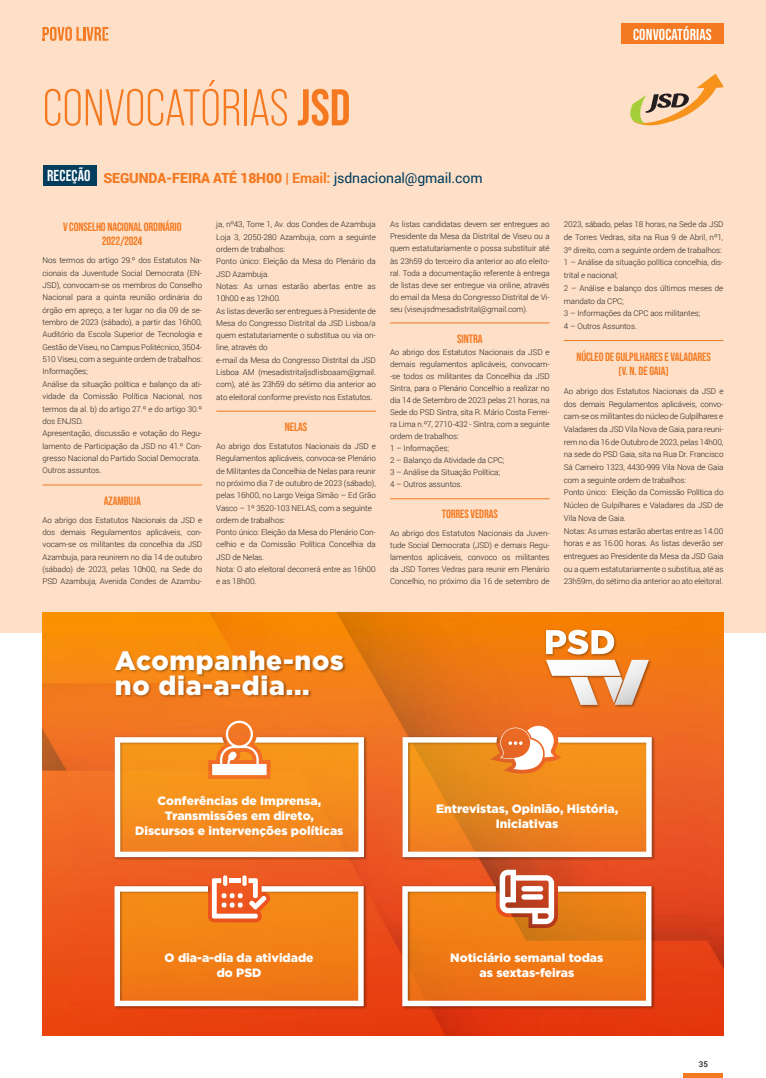
<style>
.page{position:relative;width:766px;height:1078px;background:#fff}
.page>*{position:absolute;margin:0;border:0;box-sizing:border-box;transform-origin:0 0}
.t1{font:51.5px "Bebas Neue Pro";color:#f47921}
.t2{font:900 26.6px/24.5px "Gotham";letter-spacing:.025em;color:#fff}
.t3{font:700 15.8px "Bebas Neue Pro";letter-spacing:.01em;color:#fff}
.t4{font:900 14px "Roboto";letter-spacing:-.01em;color:#f47921}
.t5{font:900 12.1px/14.8px "Gotham";color:#fff;text-align:center}
.t6{font:700 12px "Bebas Neue Pro";letter-spacing:-.01em;color:#f47921}
.t7{font:300 8px/12.3px "Roboto";letter-spacing:-.01em;color:#231f20;text-align:justify}
.t8{font:500 8px "Roboto";color:#231f20}
.s1{font-weight:700}
.s2{font-weight:400;color:#013d5d}
</style>
<div class="page">
<hr style="left:683px;top:1073px;width:40px;height:4px;background:#f47921">
<div style="left:0;top:0;width:765px;height:632px;background:#fde0c7"></div>
<div style="left:621px;top:24px;width:102px;height:20px;background:#f47921"></div>
<svg style="left:43px;top:27px;width:65px;height:14px"></svg>
<svg style="left:630px;top:73px;width:94px;height:53px"></svg>
<div style="left:43px;top:165px;width:53px;height:20px;background:#013d5d"></div>
<img style="left:43px;top:612px;width:680px;height:423px">
<img style="left:543px;top:627px;width:110px;height:82px">
<svg style="left:546px;top:629px;width:102px;height:75px"></svg>
<img style="left:112px;top:734px;width:256px;height:127px">
<svg style="left:115px;top:720px;width:249px;height:136px;background:#f4983b"></svg>
<img style="left:400px;top:734px;width:256px;height:127px">
<img style="left:112px;top:883px;width:256px;height:127px">
<svg style="left:114px;top:878px;width:249px;height:127px;background:#f28b35"></svg>
<img style="left:400px;top:883px;width:256px;height:127px">
<svg style="left:402px;top:869px;width:249px;height:136px;background:#eb8437"></svg>
<img style="left:112px;top:645px;width:237px;height:62px">
<svg style="left:402px;top:725px;width:249px;height:131px;background:#ed923a"></svg>
<hr style="left:43px;top:484px;width:159px;height:1px;background:#f47921">
<hr style="left:216px;top:410px;width:160px;height:1px;background:#f47921">
<hr style="left:390px;top:498px;width:159px;height:1px;background:#f47921">
<hr style="left:563px;top:340px;width:160px;height:1px;background:#f47921">
<hr style="left:390px;top:322px;width:159px;height:1px;background:#f47921">
<p class="t1" style="left:43px;top:79px;width:309px">CONVOCATÓRIAS <span class="s1">JSD</span></p>
<p class="t3" style="left:632px;top:26px;width:80px">CONVOCATÓRIAS</p>
<p class="t3" style="left:47px;top:166px;width:45px">RECEÇÃO</p>
<p class="t4" style="left:103px;top:168px;width:380px">SEGUNDA-FEIRA ATÉ 18H00 | <span class="s1">Email:</span> <span class="s2">jsdnacional@gmail.com</span></p>
<p class="t6" style="left:63px;top:220px;width:120px">V CONSELHO NACIONAL ORDINÁRIO</p>
<p class="t6" style="left:102px;top:234px;width:42px">2022/2024</p>
<p class="t7" style="left:43px;top:254px;width:161px">Nos termos do artigo 29.º dos Estatutos Na&shy;cionais da Juventude Social Democrata (EN-JSD), convocam-se os membros do Conselho Nacional para a quinta reunião ordinária do órgão em apreço, a ter lugar no dia 09 de se&shy;tembro de 2023 (sábado), a partir das 16h00, Auditório da Escola Superior de Tecnologia e Gestão de Viseu, no Campus Politécnico, 3504- 510 Viseu, com a seguinte ordem de trabalhos:</p>
<p class="t7" style="left:43px;top:365px;width:47px">Informações;</p>
<p class="t7" style="left:43px;top:377px;width:161px">Análise da situação política e balanço da ati&shy;vidade da Comissão Política Nacional, nos termos da al. b) do artigo 27.º e do artigo 30.º dos ENJSD.</p>
<p class="t7" style="left:43px;top:427px;width:161px">Apresentação, discussão e votação do Regu&shy;lamento de Participação da JSD no 41.º Con&shy;gresso Nacional do Partido Social Democrata.</p>
<p class="t7" style="left:43px;top:464px;width:60px">Outros assuntos.</p>
<p class="t6" style="left:104px;top:493px;width:39px">AZAMBUJA</p>
<p class="t7" style="left:43px;top:513px;width:161px">Ao abrigo dos Estatutos Nacionais da JSD e dos demais Regulamentos aplicáveis, con&shy;vocam-se os militantes da concelhia da JSD Azambuja, para reunirem no dia 14 de outubro (sábado) de 2023, pelas 10h00, na Sede do PSD Azambuja, Avenida Condes de Azambu-</p>
<p class="t7" style="left:216px;top:218px;width:161px">ja, nº43, Torre 1, Av. dos Condes de Azambuja Loja 3, 2050-280 Azambuja, com a seguinte ordem de trabalhos:</p>
<p class="t7" style="left:216px;top:255px;width:161px">Ponto único: Eleição da Mesa do Plenário da<br>JSD Azambuja.</p>
<p class="t7" style="left:216px;top:279px;width:161px">Notas: As urnas estarão abertas entre as<br>10h00 e as 12h00.</p>
<p class="t7" style="left:216px;top:304px;width:161px">As listas deverão ser entregues à Presidente de Mesa do Congresso Distrital da JSD Lisboa/a quem estatutariamente o substitua ou via on&shy;line, através do</p>
<p class="t7" style="left:216px;top:353px;width:161px">e-mail da Mesa do Congresso Distrital da JSD Lisboa AM (mesadistritaljsdlisboaam@gmail. com), até às 23h59 do sétimo dia anterior ao ato eleitoral conforme previsto nos Estatutos.</p>
<p class="t6" style="left:285px;top:420px;width:24px">NELAS</p>
<p class="t7" style="left:216px;top:439px;width:161px">Ao abrigo dos Estatutos Nacionais da JSD e Regulamentos aplicáveis, convoca-se Plenário de Militantes da Concelhia de Nelas para reunir no próximo dia 7 de outubro de 2023 (sábado), pelas 16h00, no Largo Veiga Simão – Ed Grão Vasco – 1º 3520-103 NELAS, com a seguinte</p>
<p class="t7" style="left:216px;top:513px;width:70px">ordem de trabalhos:</p>
<p class="t7" style="left:216px;top:525px;width:161px">Ponto único: Eleição da Mesa do Plenário Con&shy;celhio e da Comissão Política Concelhia da JSD de Nelas.</p>
<p class="t7" style="left:216px;top:562px;width:161px">Nota: O ato eleitoral decorrerá entre as 16h00 e as 18h00.</p>
<p class="t7" style="left:390px;top:218px;width:161px;line-height:12px">As listas candidatas devem ser entregues ao Presidente da Mesa da Distrital de Viseu ou a quem estatutariamente o possa substituir até às 23h59 do terceiro dia anterior ao ato eleito&shy;ral. Toda a documentação referente à entrega de listas deve ser entregue via online, através do email da Mesa do Congresso Distrital de Vi&shy;seu (viseujsdmesadistrital@gmail.com).</p>
<p class="t6" style="left:457px;top:331px;width:27px">SINTRA</p>
<p class="t7" style="left:390px;top:345px;width:161px;line-height:12px">Ao abrigo dos Estatutos Nacionais da JSD e demais regulamentos aplicáveis, convocam--se todos os militantes da Concelhia da JSD Sintra, para o Plenário Concelhio a realizar no dia 14 de Setembro de 2023 pelas 21 horas, na Sede do PSD Sintra, sita R. Mário Costa Ferrei&shy;ra Lima n.º7, 2710-432 - Sintra, com a seguinte ordem de trabalhos:</p>
<p class="t7" style="left:390px;top:442px;width:60px">1 – Informações;</p>
<p class="t7" style="left:390px;top:454px;width:116px">2 – Balanço da Atividade da CPC;</p>
<p class="t7" style="left:390px;top:466px;width:111px">3 – Análise da Situação Política;</p>
<p class="t7" style="left:390px;top:478px;width:74px">4 – Outros assuntos.</p>
<p class="t6" style="left:442px;top:507px;width:57px">TORRES VEDRAS</p>
<p class="t7" style="left:390px;top:527px;width:161px;line-height:12px">Ao abrigo dos Estatutos Nacionais da Juven&shy;tude Social Democrata (JSD) e demais Regu&shy;lamentos aplicáveis, convoco os militantes da JSD Torres Vedras para reunir em Plenário Concelhio, no próximo dia 16 de setembro de</p>
<p class="t7" style="left:563px;top:218px;width:161px;line-height:12.7px">2023, sábado, pelas 18 horas, na Sede da JSD de Torres Vedras, sita na Rua 9 de Abril, nº1, 3º direito, com a seguinte ordem de trabalhos:</p>
<p class="t7" style="left:563px;top:256px;width:161px;line-height:12.7px">1 – Análise da situação política concelhia, dis&shy;trital e nacional;</p>
<p class="t7" style="left:563px;top:281px;width:161px;line-height:12.7px">2 – Análise e balanço dos últimos meses de mandato da CPC;</p>
<p class="t7" style="left:563px;top:307px;width:138px">3 – Informações da CPC aos militantes;</p>
<p class="t7" style="left:563px;top:319px;width:75px">4 – Outros Assuntos.</p>
<p class="t6" style="left:576px;top:349px;width:136px">NÚCLEO DE GULPILHARES E VALADARES</p>
<p class="t6" style="left:618px;top:364px;width:52px">(V. N. DE GAIA)</p>
<p class="t7" style="left:563px;top:384px;width:161px;line-height:12.7px">Ao abrigo dos Estatutos Nacionais da JSD e dos demais Regulamentos aplicáveis, convo&shy;cam-se os militantes do núcleo de Gulpilhares e Valadares da JSD Vila Nova de Gaia, para reuni&shy;rem no dia 16 de Outubro de 2023, pelas 14h00, na sede do PSD Gaia, sita na Rua Dr. Francisco Sá Carneiro 1323, 4430-999 Vila Nova de Gaia com a seguinte ordem de trabalhos:</p>
<p class="t7" style="left:563px;top:486px;width:161px;line-height:12.7px">Ponto único: Eleição da Comissão Política do Núcleo de Gulpilhares e Valadares da JSD de Vila Nova de Gaia.</p>
<p class="t7" style="left:563px;top:524px;width:161px;line-height:12.7px">Notas: As urnas estarão abertas entre as 14.00 horas e as 16.00 horas. As listas deverão ser entregues ao Presidente da Mesa da JSD Gaia ou a quem estatutariamente o substitua, até as 23h59m, do sétimo dia anterior ao ato eleitoral.</p>
<p class="t2" style="left:115px;top:648px;width:230px">Acompanhe-nos no dia-a-dia...</p>
<p class="t5" style="left:135px;top:793px;width:210px">Conferências de Imprensa,<br>Transmissões em direto,<br>Discursos e intervenções políticas</p>
<p class="t5" style="left:436px;top:800px;width:184px">Entrevistas, Opinião, História,<br>Iniciativas</p>
<p class="t5" style="left:164px;top:949px;width:150px">O dia-a-dia da atividade do PSD</p>
<p class="t5" style="left:450px;top:949px;width:155px">Noticiário semanal todas as sextas-feiras</p>
<p class="t8" style="left:698px;top:1058px;width:11px">35</p>
</div>
